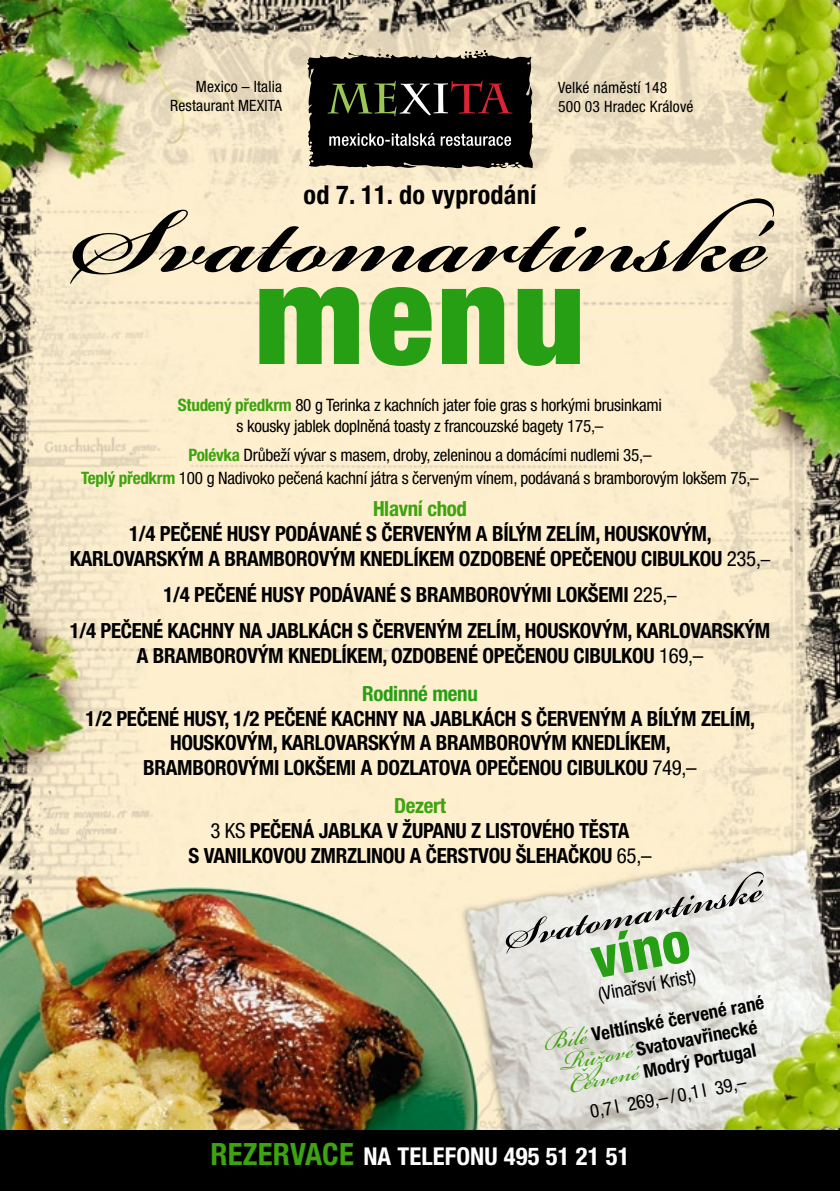
<style>
.page{position:relative;width:840px;height:1191px;background:#fff}
.page>*{position:absolute;margin:0;border:0;box-sizing:border-box;transform-origin:0 0}
.t1{font:700 140.8px "Bickham Script Pro";color:#000}
.t2{font:900 condensed 138.8px "Helvetica Neue LT Pro";color:#269f14}
.t3{font:600 56.4px "Bickham Script Pro";color:#000}
.t4{font:800 condensed 56.4px "Helvetica Neue LT Pro";color:#269f14}
.t5{font:700 condensed 26.2px "Helvetica Neue LT Pro";letter-spacing:.01em;color:#000}
.t6{font:700 condensed 24.6px "Helvetica Neue LT Pro";letter-spacing:.005em;color:#fff}
.t7{font:700 condensed 21px/24.8px "Helvetica Neue LT Pro";letter-spacing:-.015em;color:#000;text-align:center}
.t8{font:700 condensed 21px "Helvetica Neue LT Pro";letter-spacing:-.015em;color:#3da30e}
.t9{font:condensed 21px "Helvetica Neue LT Pro";letter-spacing:-.015em;color:#000}
.t10{font:700 condensed 21px "Helvetica Neue LT Pro";letter-spacing:-.015em;color:#269f14}
.t11{font:700 condensed 18.8px/38.6px "Helvetica Neue LT Pro";color:#000;text-align:center}
.t12{font:condensed 18.8px "Helvetica Neue LT Pro";color:#000}
.t13{font:condensed 17.2px/21px "Helvetica Neue LT Pro";letter-spacing:-.015em;color:#000;text-align:center}
.t14{font:condensed 15.6px/18.8px "Helvetica Neue LT Pro";letter-spacing:.01em;color:#000}
.s1{font-weight:700;color:#3da30e}
.s2{font-weight:400}
.s3{font-weight:400;font-size:19px}
.s4{font-family:"Bickham Script Pro";font-weight:400;font-stretch:normal;font-size:37.6px;color:#3da30e}
.s5{font-size:30.8px;color:#3da30e}
</style>
<div class="page">
<img style="left:0;top:0;width:839px;height:1130px">
<div style="left:0;top:1130px;width:839px;height:61px;background:#000"></div>
<svg style="left:306px;top:50px;width:227px;height:119px;background:#2c2923"></svg>
<p class="t14" style="left:170px;top:77px;width:113px;text-align:right">Mexico – Italia<br>Restaurant MEXITA</p>
<p class="t14" style="left:557px;top:78px;width:137px">Velké náměstí 148<br>500 03 Hradec Králové</p>
<p class="t5" style="left:303px;top:178px;width:234px">OD 7. 11. DO VYPRODÁNÍ</p>
<h1 class="t1" style="left:74px;top:140px;width:693px">Svatomartinské</h1>
<h2 class="t2" style="left:255px;top:229px;width:331px">menu</h2>
<p class="t13" style="left:178px;top:394px;width:485px"><span class="s1">STUDENÝ PŘEDKRM</span> 80 g Terinka z kachních jater foie gras s horkými brusinkami s kousky jablek doplněná toasty z francouzské bagety 175,–</p>
<p class="t13" style="left:81px;top:443px;width:678px;line-height:22.8px"><span class="s1">POLÉVKA</span> Drůbeží vývar s masem, droby, zeleninou a domácími nudlemi 35,–<br><span class="s1">TEPLÝ PŘEDKRM</span> 100 g Nadivoko pečená kachní játra s červeným vínem, podávaná s bramborovým lokšem 75,–</p>
<p class="t8" style="left:373px;top:496px;width:95px">HLAVNÍ CHOD</p>
<p class="t7" style="left:70px;top:521px;width:701px">1/4 PEČENÉ HUSY PODÁVANÉ S ČERVENÝM A BÍLÝM ZELÍM, HOUSKOVÝM,<br>KARLOVARSKÝM A BRAMBOROVÝM KNEDLÍKEM OZDOBENÉ OPEČENOU CIBULKOU <span class="s2">235,</span><span class="s3">–</span></p>
<p class="t7" style="left:163px;top:582px;width:514px">1/4 PEČENÉ HUSY PODÁVANÉ S BRAMBOROVÝMI LOKŠEMI <span class="s2">225,</span><span class="s3">–</span></p>
<p class="t7" style="left:70px;top:618px;width:53px">1/4 PEČEN</p>
<p class="t7" style="left:153px;top:618px;width:27px">É KACHN</p>
<p class="t7" style="left:224px;top:618px;width:65px">Y NA JABLKÁCH</p>
<p class="t7" style="left:357px;top:618px;width:28px">S ČERVENÝM</p>
<p class="t7" style="left:467px;top:618px;width:70px">ZELÍM, HOUSKOVÝM</p>
<p class="t7" style="left:627px;top:618px;width:21px">, KARLOVARSKÝM</p>
<p class="t7" style="left:137px;top:642px;width:29px">A BRAMBOROVÝM</p>
<p class="t7" style="left:288px;top:642px;width:12px">KNEDLÍKEM</p>
<p class="t7" style="left:382px;top:642px;width:21px">, OZDOBEN</p>
<p class="t7" style="left:467px;top:642px;width:27px">É OPEČENOU</p>
<p class="t7" style="left:573px;top:642px;width:11px">CIBULKOU</p>
<p class="t9" style="left:658px;top:643px;width:46px">169,–</p>
<p class="t10" style="left:362px;top:681px;width:117px">RODINNÉ MENU</p>
<p class="t7" style="left:86px;top:705px;width:42px">1/2 PEČENÉ</p>
<p class="t7" style="left:183px;top:705px;width:12px">HUSY</p>
<p class="t7" style="left:224px;top:705px;width:51px">, 1/2 PEČENÉ</p>
<p class="t7" style="left:331px;top:705px;width:12px">KACHNY</p>
<p class="t7" style="left:402px;top:705px;width:49px">NA JABLKÁCH</p>
<p class="t7" style="left:520px;top:705px;width:28px">S ČERVENÝM</p>
<p class="t7" style="left:630px;top:705px;width:126px">A BÍLÝM ZELÍM,</p>
<p class="t7" style="left:170px;top:730px;width:13px">HOUSKOVÝM</p>
<p class="t7" style="left:272px;top:730px;width:21px">, KARLOVARSKÝM</p>
<p class="t7" style="left:419px;top:730px;width:29px">A BRAMBOROVÝM</p>
<p class="t7" style="left:571px;top:730px;width:12px">KNEDLÍKEM</p>
<p class="t7" style="left:665px;top:730px;width:7px">,</p>
<p class="t7" style="left:143px;top:755px;width:13px">BRAMBOROVÝMI</p>
<p class="t7" style="left:283px;top:755px;width:12px">LOKŠEMI</p>
<p class="t7" style="left:360px;top:755px;width:28px">A DOZLATOVA</p>
<p class="t7" style="left:475px;top:755px;width:12px">OPEČENOU</p>
<p class="t7" style="left:566px;top:755px;width:11px">CIBULKOU</p>
<p class="t9" style="left:652px;top:755px;width:46px">749,–</p>
<p class="t8" style="left:394px;top:793px;width:53px">DEZERT</p>
<p class="t7" style="left:210px;top:818px;width:62px"><span class="s2">3 ks</span> PEČENÁ</p>
<p class="t7" style="left:318px;top:818px;width:22px">JABLKA</p>
<p class="t7" style="left:387px;top:818px;width:37px">V ŽUPANU</p>
<p class="t7" style="left:471px;top:818px;width:26px">Z LISTOVÉHO</p>
<p class="t7" style="left:579px;top:818px;width:31px">TĚSTA</p>
<p class="t7" style="left:188px;top:842px;width:27px">S VANILKOVOU</p>
<p class="t7" style="left:310px;top:842px;width:12px">ZMRZLINOU</p>
<p class="t7" style="left:409px;top:842px;width:28px">A ČERSTVOU</p>
<p class="t7" style="left:515px;top:842px;width:12px">ŠLEHAČKOU</p>
<p class="t9" style="left:616px;top:843px;width:36px">65,–</p>
<h3 class="t3" style="left:497px;top:897px;width:262px;rotate:-11deg">Svatomartinské</h3>
<h3 class="t4" style="left:584px;top:925px;width:101px;rotate:-11deg">víno</h3>
<p class="t11" style="left:533px;top:987px;width:225px;rotate:-11deg"><span class="s2">(Vinařsví Krist)<br></span><span class="s4">Bílé</span> VELTLÍNSKÉ ČERVENÉ RANÉ</p>
<p class="t11" style="left:557px;top:1053px;width:202px;line-height:22.6px;text-align:left;rotate:-11deg"><span class="s4">Růžové</span> SVATOVAVŘINECKÉ<br><span class="s4">Červené</span> MODRÝ PORTUGAL</p>
<p class="t12" style="left:588px;top:1101px;width:160px;rotate:-11deg">0,7 l 269,– / 0,1 l 39,–</p>
<p class="t6" style="left:210px;top:1141px;width:420px"><span class="s5">REZERVACE</span> NA TELEFONU 495 51 21 51</p>
</div>
